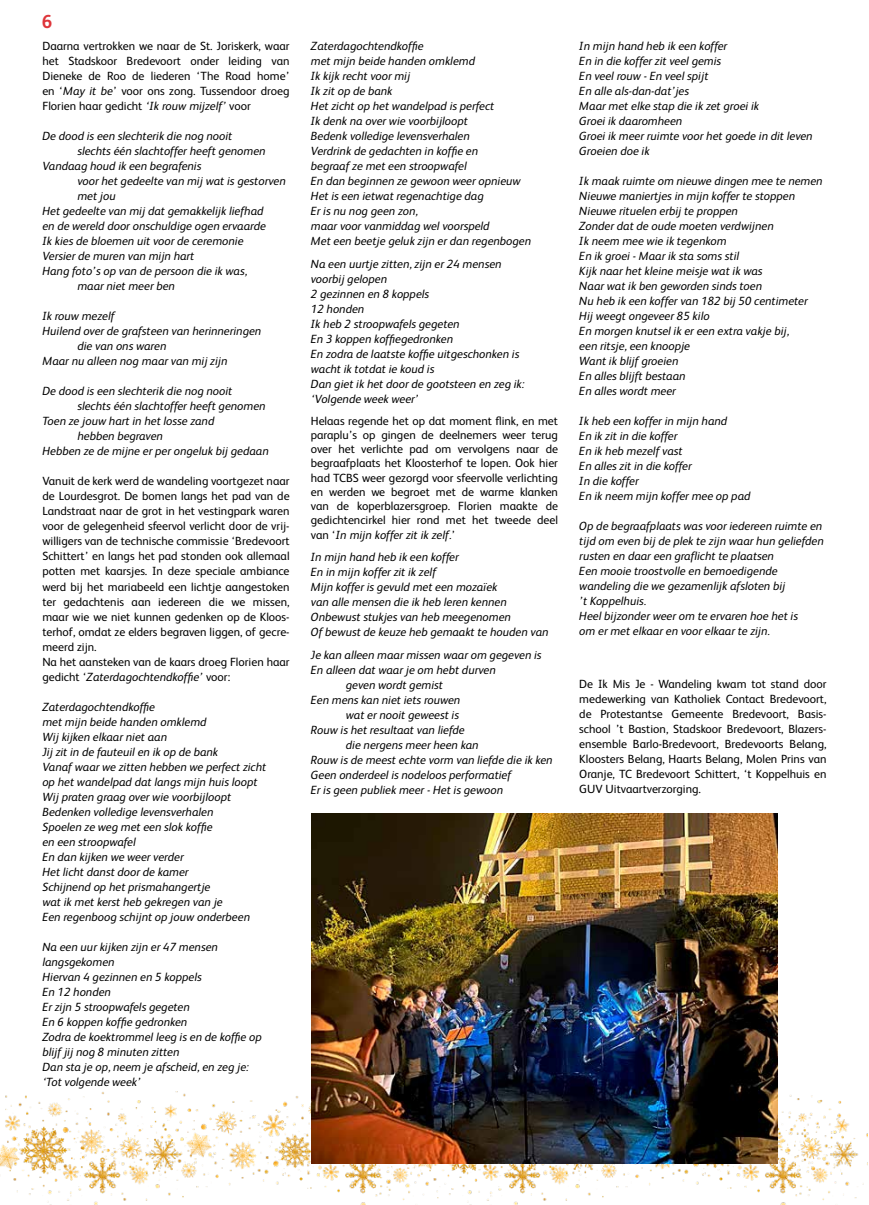
<style>
.page{position:relative;width:869px;height:1205px;background:#fff}
.page>*{position:absolute;margin:0;border:0;box-sizing:border-box;transform-origin:0 0}
.t1{font:700 18.75px "FS Albert";color:#de353a}
.t2{font:italic 11.88px/15px "FS Albert";color:#000}
.t3{font:11.88px/15px "FS Albert";color:#000;text-align:justify}
.s1{font-style:italic}
</style>
<div class="page">
<img style="left:0;top:1091px;width:864px;height:114px">
<img style="left:311px;top:813px;width:465px;height:350px">
<h1 class="t1" style="left:42px;top:9px;width:12px">6</h1>
<p class="t3" style="left:42px;top:38px;width:248px">Daarna vertrokken we naar de St. Joriskerk, waar het Stadskoor Bredevoort onder leiding van Dieneke de Roo de liederen ‘The Road home’ en ‘<span class="s1">May it be</span>’ voor ons zong. Tussendoor droeg Florien haar gedicht <span class="s1">‘Ik rouw mijzelf’</span> voor</p>
<p class="t2" style="left:42px;top:128px;width:191px">De dood is een slechterik die nog nooit</p>
<p class="t2" style="left:77px;top:143px;width:190px">slechts één slachtoffer heeft genomen</p>
<p class="t2" style="left:42px;top:158px;width:160px">Vandaag houd ik een begrafenis</p>
<p class="t2" style="left:77px;top:173px;width:210px">voor het gedeelte van mij wat is gestorven</p>
<p class="t2" style="left:77px;top:188px;width:40px">met jou</p>
<p class="t2" style="left:42px;top:203px;width:222px">Het gedeelte van mij dat gemakkelijk liefhad</p>
<p class="t2" style="left:42px;top:218px;width:225px">en de wereld door onschuldige ogen ervaarde</p>
<p class="t2" style="left:42px;top:233px;width:203px">Ik kies de bloemen uit voor de ceremonie</p>
<p class="t2" style="left:42px;top:248px;width:153px">Versier de muren van mijn hart</p>
<p class="t2" style="left:42px;top:263px;width:206px">Hang foto’s op van de persoon die ik was,</p>
<p class="t2" style="left:77px;top:278px;width:99px">maar niet meer ben</p>
<p class="t2" style="left:42px;top:308px;width:74px">Ik rouw mezelf</p>
<p class="t2" style="left:42px;top:323px;width:220px">Huilend over de grafsteen van herinneringen</p>
<p class="t2" style="left:77px;top:338px;width:90px">die van ons waren</p>
<p class="t2" style="left:42px;top:353px;width:186px">Maar nu alleen nog maar van mij zijn</p>
<p class="t2" style="left:42px;top:383px;width:191px">De dood is een slechterik die nog nooit</p>
<p class="t2" style="left:77px;top:398px;width:190px">slechts één slachtoffer heeft genomen</p>
<p class="t2" style="left:42px;top:413px;width:173px">Toen ze jouw hart in het losse zand</p>
<p class="t2" style="left:77px;top:428px;width:87px">hebben begraven</p>
<p class="t2" style="left:42px;top:443px;width:228px">Hebben ze de mijne er per ongeluk bij gedaan</p>
<p class="t3" style="left:42px;top:473px;width:248px;text-align:left">Vanuit de kerk werd de wandeling voortgezet naar de Lourdesgrot. De bomen langs het pad van de Landstraat naar de grot in het vestingpark waren voor de gelegenheid sfeervol verlicht door de vrij&shy;willigers van de technische commissie ‘Bredevoort Schittert’ en langs het pad stonden ook allemaal potten met kaarsjes. In deze speciale ambiance werd bij het mariabeeld een lichtje aangestoken ter gedachtenis aan iedereen die we missen, maar wie we niet kunnen gedenken op de Kloos&shy;terhof, omdat ze elders begraven liggen, of gecre&shy;meerd zijn.<br>Na het aansteken van de kaars droeg Florien haar gedicht ‘<span class="s1">Zaterdagochtendkoffie’</span> voor:</p>
<p class="t2" style="left:42px;top:698px;width:225px">Zaterdagochtendkoffie<br>met mijn beide handen omklemd<br>Wij kijken elkaar niet aan<br>Jij zit in de fauteuil en ik op de bank<br>Vanaf waar we zitten hebben we perfect zicht op het wandelpad dat langs mijn huis loopt<br>Wij praten graag over wie voorbijloopt<br>Bedenken volledige levensverhalen<br>Spoelen ze weg met een slok koffie<br>en een stroopwafel<br>En dan kijken we weer verder<br>Het licht danst door de kamer<br>Schijnend op het prismahangertje<br>wat ik met kerst heb gekregen van je<br>Een regenboog schijnt op jouw onderbeen</p>
<p class="t2" style="left:42px;top:938px;width:221px">Na een uur kijken zijn er 47 mensen langsgekomen<br>Hiervan 4 gezinnen en 5 koppels<br>En 12 honden<br>Er zijn 5 stroopwafels gegeten<br>En 6 koppen koffie gedronken<br>Zodra de koektrommel leeg is en de koffie op blijf jij nog 8 minuten zitten<br>Dan sta je op, neem je afscheid, en zeg je: ‘Tot volgende week’</p>
<p class="t2" style="left:311px;top:38px;width:222px">Zaterdagochtendkoffie<br>met mijn beide handen omklemd<br>Ik kijk recht voor mij<br>Ik zit op de bank<br>Het zicht op het wandelpad is perfect<br>Ik denk na over wie voorbijloopt<br>Bedenk volledige levensverhalen<br>Verdrink de gedachten in koffie en<br>begraaf ze met een stroopwafel<br>En dan beginnen ze gewoon weer opnieuw<br>Het is een ietwat regenachtige dag<br>Er is nu nog geen zon,<br>maar voor vanmiddag wel voorspeld<br>Met een beetje geluk zijn er dan regenbogen</p>
<p class="t2" style="left:311px;top:256px;width:215px">Na een uurtje zitten, zijn er 24 mensen voorbij gelopen<br>2 gezinnen en 8 koppels<br>12 honden<br>Ik heb 2 stroopwafels gegeten<br>En 3 koppen koffiegedronken<br>En zodra de laatste koffie uitgeschonken is wacht ik totdat ie koud is<br>Dan giet ik het door de gootsteen en zeg ik: ‘Volgende week weer’</p>
<p class="t3" style="left:311px;top:413px;width:248px;line-height:14.2px">Helaas regende het op dat moment flink, en met paraplu’s op gingen de deelnemers weer terug over het verlichte pad om vervolgens naar de begraafplaats het Kloosterhof te lopen. Ook hier had TCBS weer gezorgd voor sfeervolle verlichting en werden we begroet met de warme klanken van de koperblazersgroep. Florien maakte de gedichtencirkel hier rond met het tweede deel van ‘<span class="s1">In mijn koffer zit ik zelf.</span>’</p>
<p class="t2" style="left:311px;top:549px;width:239px">In mijn hand heb ik een koffer<br>En in mijn koffer zit ik zelf<br>Mijn koffer is gevuld met een mozaïek<br>van alle mensen die ik heb leren kennen Onbewust stukjes van heb meegenomen<br>Of bewust de keuze heb gemaakt te houden van</p>
<p class="t2" style="left:311px;top:646px;width:232px">Je kan alleen maar missen waar om gegeven is</p>
<p class="t2" style="left:311px;top:661px;width:186px">En alleen dat waar je om hebt durven</p>
<p class="t2" style="left:346px;top:676px;width:98px">geven wordt gemist</p>
<p class="t2" style="left:311px;top:691px;width:151px">Een mens kan niet iets rouwen</p>
<p class="t2" style="left:346px;top:706px;width:115px">wat er nooit geweest is</p>
<p class="t2" style="left:311px;top:721px;width:155px">Rouw is het resultaat van liefde</p>
<p class="t2" style="left:346px;top:736px;width:134px">die nergens meer heen kan</p>
<p class="t2" style="left:311px;top:751px;width:243px">Rouw is de meest echte vorm van liefde die ik ken</p>
<p class="t2" style="left:311px;top:766px;width:202px">Geen onderdeel is nodeloos performatief</p>
<p class="t2" style="left:311px;top:781px;width:194px">Er is geen publiek meer - Het is gewoon</p>
<p class="t2" style="left:579px;top:38px;width:235px">In mijn hand heb ik een koffer<br>En in die koffer zit veel gemis<br>En veel rouw - En veel spijt<br>En alle als-dan-dat’jes<br>Maar met elke stap die ik zet groei ik<br>Groei ik daaromheen<br>Groei ik meer ruimte voor het goede in dit leven<br>Groeien doe ik</p>
<p class="t2" style="left:579px;top:173px;width:245px">Ik maak ruimte om nieuwe dingen mee te nemen<br>Nieuwe maniertjes in mijn koffer te stoppen<br>Nieuwe rituelen erbij te proppen<br>Zonder dat de oude moeten verdwijnen<br>Ik neem mee wie ik tegenkom<br>En ik groei - Maar ik sta soms stil<br>Kijk naar het kleine meisje wat ik was<br>Naar wat ik ben geworden sinds toen<br>Nu heb ik een koffer van 182 bij 50 centimeter<br>Hij weegt ongeveer 85 kilo<br>En morgen knutsel ik er een extra vakje bij,<br>een ritsje, een knoopje<br>Want ik blijf groeien<br>En alles blijft bestaan<br>En alles wordt meer</p>
<p class="t2" style="left:579px;top:413px;width:173px">Ik heb een koffer in mijn hand<br>En ik zit in die koffer<br>En ik heb mezelf vast<br>En alles zit in die koffer<br>In die koffer<br>En ik neem mijn koffer mee op pad</p>
<p class="t2" style="left:579px;top:518px;width:246px">Op de begraafplaats was voor iedereen ruimte en tijd om even bij de plek te zijn waar hun geliefden rusten en daar een graflicht te plaatsen<br>Een mooie troostvolle en bemoedigende wandeling die we gezamenlijk afsloten bij<br>’t Koppelhuis.<br>Heel bijzonder weer om te ervaren hoe het is<br>om er met elkaar en voor elkaar te zijn.</p>
<p class="t3" style="left:579px;top:676px;width:248px">De Ik Mis Je - Wandeling kwam tot stand door medewerking van Katholiek Contact Bredevoort, de Protestantse Gemeente Bredevoort, Basis&shy;school ’t Bastion, Stadskoor Bredevoort, Blazers&shy;ensemble Barlo-Bredevoort, Bredevoorts Belang, Kloosters Belang, Haarts Belang, Molen Prins van Oranje, TC Bredevoort Schittert, ‘t Koppelhuis en GUV Uitvaartverzorging.</p>
</div>
